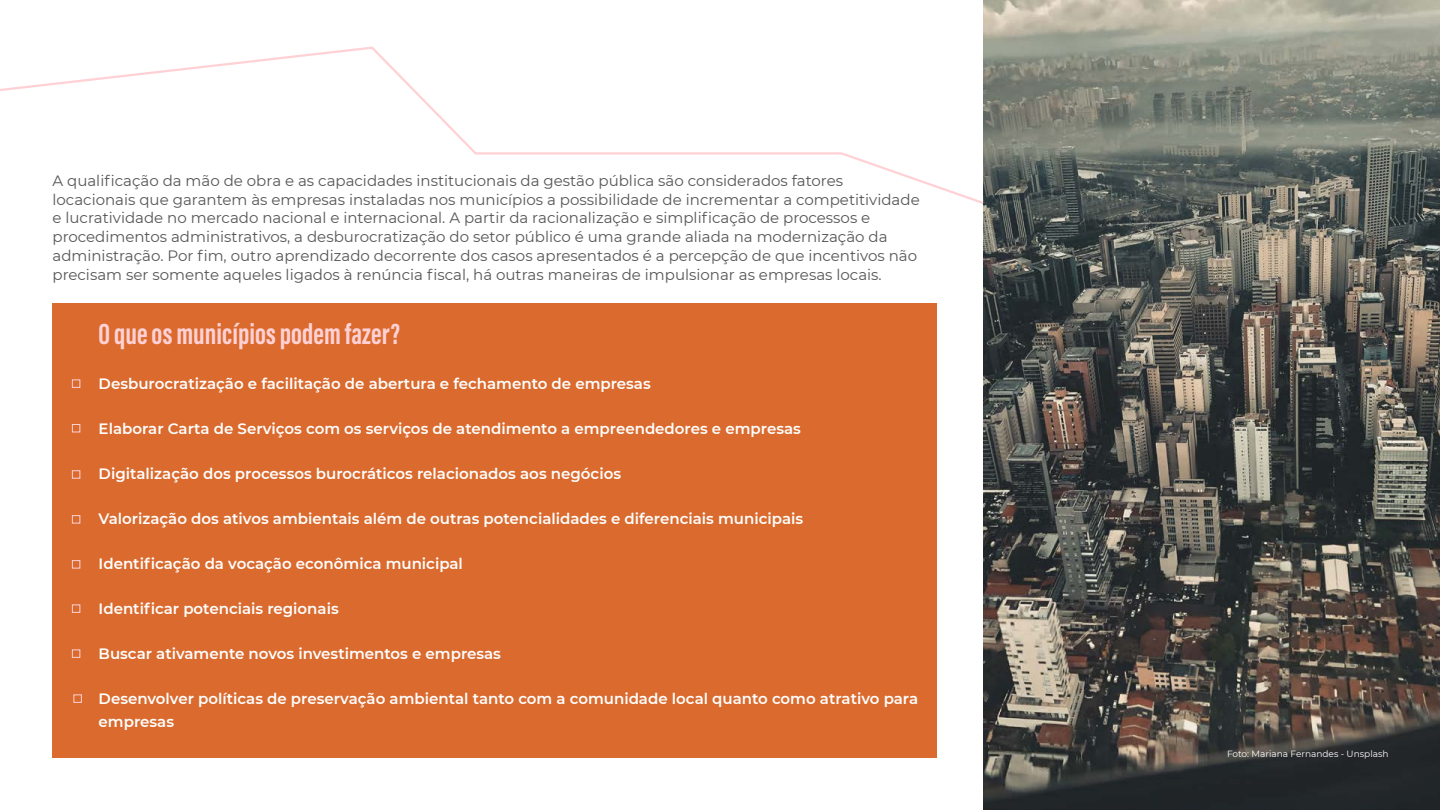
<style>
.page{position:relative;width:1440px;height:810px;background:#fff}
.page>*{position:absolute;margin:0;border:0;box-sizing:border-box;transform-origin:0 0}
.t1{font:30px "Acumin Variable Concept";color:#ffd1d5}
.t2{font:15px/18.8px "Montserrat";color:#565656}
.t3{font:600 15px/22.5px "Montserrat";color:#fff}
.t4{font:9px "Montserrat";color:#fff}
</style>
<div class="page">
<svg style="left:0;top:46px;width:983px;height:158px"></svg>
<img style="left:983px;top:0;width:457px;height:810px">
<div style="left:52px;top:303px;width:885px;height:455px;background:#da6a2d"></div>
<div style="left:72px;top:380px;width:8px;height:8px;border:1px solid #ffd1d5"></div>
<div style="left:72px;top:424px;width:8px;height:8px;border:1px solid #ffd1d5"></div>
<div style="left:72px;top:470px;width:8px;height:9px;border:1px solid #ffd1d5"></div>
<div style="left:72px;top:515px;width:8px;height:9px;border:1px solid #ffd1d5"></div>
<div style="left:72px;top:560px;width:8px;height:8px;border:1px solid #ffd1d5"></div>
<div style="left:72px;top:604px;width:8px;height:9px;border:1px solid #ffd1d5"></div>
<div style="left:72px;top:650px;width:8px;height:8px;border:1px solid #ffd1d5"></div>
<div style="left:74px;top:694px;width:8px;height:9px;border:1px solid #ffd1d5"></div>
<p class="t2" style="left:52px;top:171px;width:869px">A qualificação da mão de obra e as capacidades institucionais da gestão pública são considerados fatores locacionais que garantem às empresas instaladas nos municípios a possibilidade de incrementar a competitividade e lucratividade no mercado nacional e internacional. A partir da racionalização e simplificação de processos e procedimentos administrativos, a desburocratização do setor público é uma grande aliada na modernização da administração. Por fim, outro aprendizado decorrente dos casos apresentados é a percepção de que incentivos não precisam ser somente aqueles ligados à renúncia fiscal, há outras maneiras de impulsionar as empresas locais.</p>
<h1 class="t1" style="left:99px;top:313px;width:303px">O que os municípios podem fazer?</h1>
<p class="t3" style="left:99px;top:372px;width:554px">Desburocratização e facilitação de abertura e fechamento de empresas</p>
<p class="t3" style="left:99px;top:417px;width:704px">Elaborar Carta de Serviços com os serviços de atendimento a empreendedores e empresas</p>
<p class="t3" style="left:99px;top:462px;width:524px">Digitalização dos processos burocráticos relacionados aos negócios</p>
<p class="t3" style="left:99px;top:507px;width:706px">Valorização dos ativos ambientais além de outras potencialidades e diferenciais municipais</p>
<p class="t3" style="left:99px;top:552px;width:366px">Identificação da vocação econômica municipal</p>
<p class="t3" style="left:99px;top:597px;width:242px">Identificar potenciais regionais</p>
<p class="t3" style="left:99px;top:642px;width:404px">Buscar ativamente novos investimentos e empresas</p>
<p class="t3" style="left:99px;top:687px;width:821px">Desenvolver políticas de preservação ambiental tanto com a comunidade local quanto como atrativo para empresas</p>
<p class="t4" style="left:1227px;top:748px;width:163px">Foto: Mariana Fernandes - Unsplash</p>
</div>
